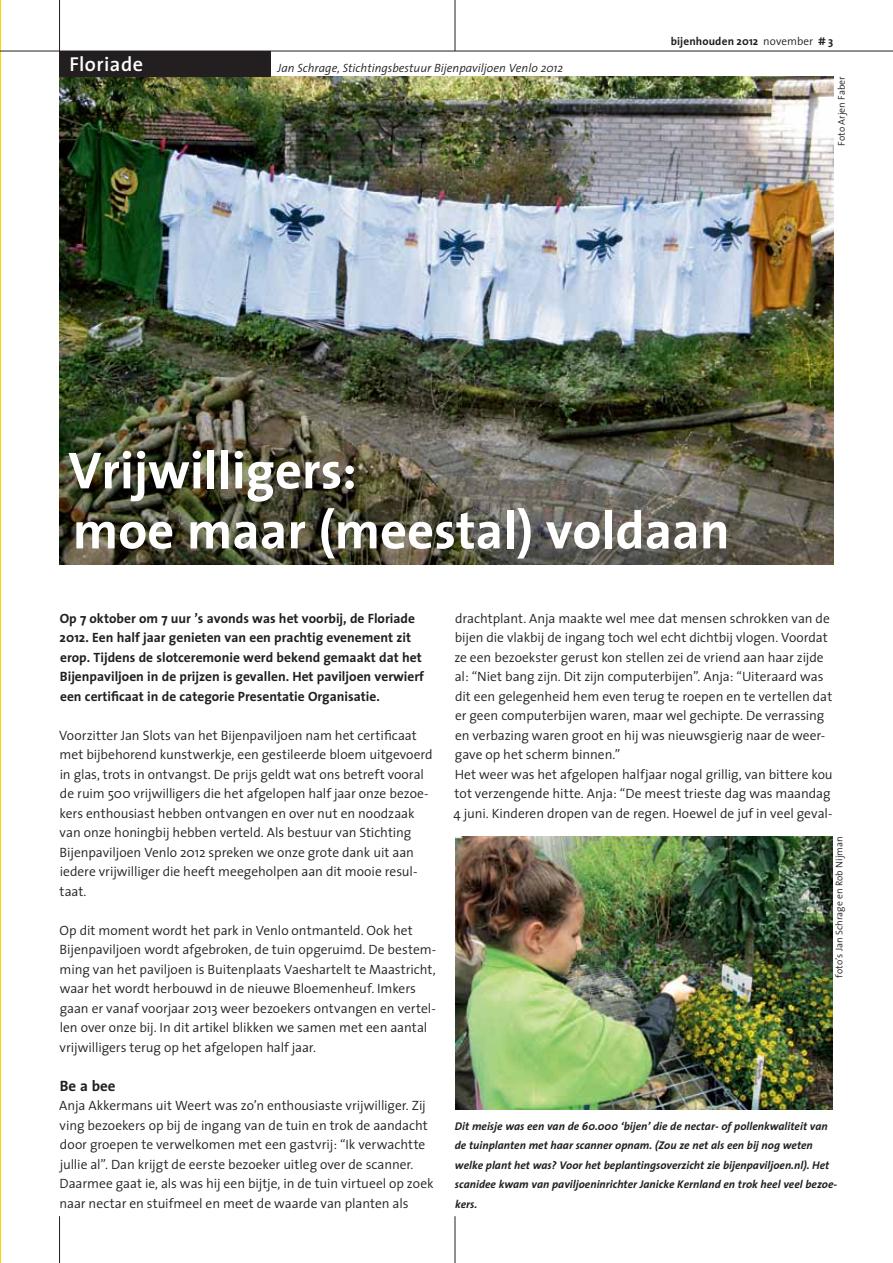
<style>
.page{position:relative;width:893px;height:1263px;background:#fff}
.page>*{position:absolute;margin:0;border:0;box-sizing:border-box;transform-origin:0 0}
.t1{font:700 52.5px/60px "The Sans";color:#fff}
.t2{font:600 20.25px "The Sans";letter-spacing:.025em;color:#fff}
.t3{font:700 15px "The Sans";color:#231f20}
.t4{font:300 13.5px/19.5px "The Sans";letter-spacing:-.005em;color:#231f20}
.t5{font:700 13.5px/19.5px "The Sans";color:#231f20}
.t6{font:italic 300 12px "The Sans";color:#231f20}
.t7{font:italic 700 11.25px/19.5px "The Sans";color:#231f20}
.t8{font:700 11.25px "The Sans";letter-spacing:.01em;color:#231f20}
.t9{font:300 9.75px "The Sans";color:#231f20}
.s1{font-weight:300}
</style>
<div class="page">
<img style="left:60px;top:77px;width:773px;height:487px">
<hr style="left:59px;top:0;width:1px;height:51px;background:#231f20">
<hr style="left:455px;top:0;width:1px;height:51px;background:#231f20">
<hr style="left:59px;top:1216px;width:1px;height:47px;background:#231f20">
<hr style="left:455px;top:1216px;width:1px;height:47px;background:#231f20">
<hr style="left:0;top:0;width:1px;height:1263px;background:#ffd400">
<hr style="left:0;top:51px;width:893px;height:1px;background:#231f20">
<div style="left:60px;top:51px;width:211px;height:26px;background:#231f20"></div>
<img style="left:455px;top:836px;width:377px;height:273px">
<h2 class="t2" style="left:69px;top:47px;width:75px">Floriade</h2>
<p class="t6" style="left:278px;top:58px;width:287px">Jan Schrage, Stichtingsbestuur Bijenpaviljoen Venlo 2012</p>
<p class="t8" style="left:671px;top:32px;width:164px">bijenhouden 2012 <span class="s1">november</span> # 3</p>
<p class="t9" style="left:833px;top:146px;width:71px;rotate:-90deg">Foto Arjen Faber</p>
<h1 class="t1" style="left:68px;top:439px;width:663px">Vrijwilligers:<br>moe maar (meestal) voldaan</h1>
<p class="t5" style="left:60px;top:608px;width:366px">Op 7 oktober om 7 uur ’s avonds was het voorbij, de Floriade 2012. Een half jaar genieten van een prachtig evenement zit erop. Tijdens de slotceremonie werd bekend gemaakt dat het Bijenpaviljoen in de prijzen is gevallen. Het paviljoen verwierf een certificaat in de categorie Presentatie Organisatie.</p>
<p class="t4" style="left:59px;top:725px;width:375px">Voorzitter Jan Slots van het Bijenpaviljoen nam het certificaat met bijbehorend kunstwerkje, een gestileerde bloem uitgevoerd in glas, trots in ontvangst. De prijs geldt wat ons betreft vooral de ruim 500 vrijwilligers die het afgelopen half jaar onze bezoe&shy;kers enthousiast hebben ontvangen en over nut en noodzaak van onze honingbij hebben verteld. Als bestuur van Stichting Bijenpaviljoen Venlo 2012 spreken we onze grote dank uit aan iedere vrijwilliger die heeft meegeholpen aan dit mooie resul&shy;taat.</p>
<p class="t4" style="left:60px;top:920px;width:378px">Op dit moment wordt het park in Venlo ontmanteld. Ook het Bijenpaviljoen wordt afgebroken, de tuin opgeruimd. De bestem&shy;ming van het paviljoen is Buitenplaats Vaeshartelt te Maastricht, waar het wordt herbouwd in de nieuwe Bloemenheuf. Imkers gaan er vanaf voorjaar 2013 weer bezoekers ontvangen en vertel&shy;len over onze bij. In dit artikel blikken we samen met een aantal vrijwilligers terug op het afgelopen half jaar.</p>
<p class="t3" style="left:60px;top:1073px;width:57px">Be a bee</p>
<p class="t4" style="left:59px;top:1095px;width:376px">Anja Akkermans uit Weert was zo’n enthousiaste vrijwilliger. Zij ving bezoekers op bij de ingang van de tuin en trok de aandacht door groepen te verwelkomen met een gastvrij: “Ik verwachtte jullie al”. Dan krijgt de eerste bezoeker uitleg over de scanner.<br>Daarmee gaat ie, als was hij een bijtje, in de tuin virtueel op zoek naar nectar en stuifmeel en meet de waarde van planten als</p>
<p class="t4" style="left:454px;top:608px;width:381px">drachtplant. Anja maakte wel mee dat mensen schrokken van de bijen die vlakbij de ingang toch wel echt dichtbij vlogen. Voordat ze een bezoekster gerust kon stellen zei de vriend aan haar zijde al: “Niet bang zijn. Dit zijn computerbijen”. Anja: “Uiteraard was dit een gelegenheid hem even terug te roepen en te vertellen dat er geen computerbijen waren, maar wel gechipte. De verrassing en verbazing waren groot en hij was nieuwsgierig naar de weer&shy;gave op het scherm binnen.”<br>Het weer was het afgelopen halfjaar nogal grillig, van bittere kou tot verzengende hitte. Anja: “De meest trieste dag was maandag 4 juni. Kinderen dropen van de regen. Hoewel de juf in veel geval-</p>
<p class="t9" style="left:831px;top:978px;width:143px;rotate:-90deg">foto’s Jan Schrage en Rob Nijman</p>
<p class="t7" style="left:455px;top:1116px;width:384px">Dit meisje was een van de 60.000 ‘bijen’ die de nectar- of pollenkwaliteit van de tuinplanten met haar scanner opnam. (Zou ze net als een bij nog weten welke plant het was? Voor het beplantingsoverzicht zie bijenpaviljoen.nl). Het scanidee kwam van paviljoeninrichter Janicke Kernland en trok heel veel bezoe&shy;kers.</p>
</div>
